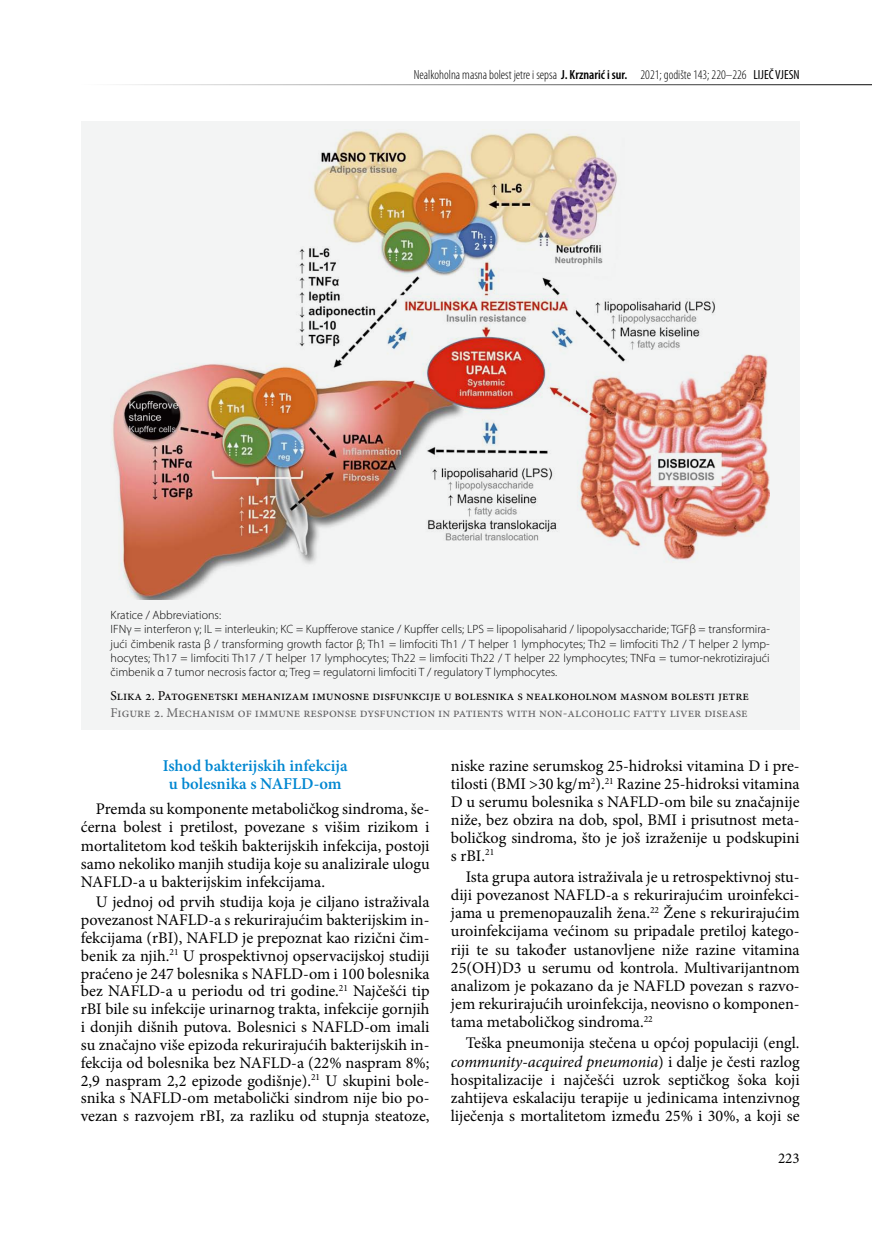
<style>
.page{position:relative;width:872px;height:1234px;background:#fff}
.page>*{position:absolute;margin:0;border:0;box-sizing:border-box;transform-origin:0 0}
.t1{font:600 16.5px/18.1px "Minion Pro";color:#0087d1;text-align:center}
.t2{font:16.2px/17.9px "Minion Pro";color:#000;text-align:justify}
.t3{font:15px "Minion Pro";color:#000}
.t4{font:13.5px "Minion Pro";color:#000}
.t5{font:13.5px "Minion Pro";color:#646365}
.t6{font:300 condensed 13.2px "Myriad Pro";color:#000}
.t7{font:300 12px/14.2px "Myriad Pro";color:#000}
.s1{font-weight:600}
.s2{font-weight:400}
.s3{font-style:italic}
</style>
<div class="page">
<hr style="left:81px;top:84px;width:791px;height:1px;background:#000">
<div style="left:81px;top:121px;width:718px;height:608px;background:#f3f4f4"></div>
<img style="left:112px;top:130px;width:658px;height:469px">
<p class="t6" style="left:414px;top:67px;width:387px">Nealkoholna masna bolest jetre i sepsa <span class="s1">J. Krznarić i sur.</span> 2021; godište 143; 220–226 <span class="s2">LIJEČ VJESN</span></p>
<p class="t7" style="left:111px;top:607px;width:661px">Kratice / Abbreviations:<br>IFNγ = interferon γ; IL = interleukin; KC = Kupfferove stanice / Kupffer cells; LPS = lipopolisaharid / lipopolysaccharide; TGFβ = transformira&shy;jući čimbenik rasta β / transforming growth factor β; Th1 = limfociti Th1 / T helper 1 lymphocytes; Th2 = limfociti Th2 / T helper 2 lymp&shy;hocytes; Th17 = limfociti Th17 / T helper 17 lymphocytes; Th22 = limfociti Th22 / T helper 22 lymphocytes; TNFα = tumor-nekrotizirajući čimbenik α 7 tumor necrosis factor α; Treg = regulatorni limfociti T / regulatory T lymphocytes.</p>
<p class="t4" style="left:111px;top:686px;width:640px">Slika 2. Patogenetski mehanizam imunosne disfunkcije u bolesnika s nealkoholnom masnom bolesti jetre</p>
<p class="t5" style="left:111px;top:703px;width:638px">Figure 2. Mechanism of immune response dysfunction in patients with non-alcoholic fatty liver disease</p>
<p class="t1" style="left:163px;top:756px;width:186px">Ishod bakterijskih infekcija u bolesnika s NAFLD-om</p>
<p class="t2" style="left:81px;top:800px;width:350px;text-indent:15px">Premda su komponente metaboličkog sindroma, še&shy;ćerna bolest i pretilost, povezane s višim rizikom i mortalitetom kod teških bakterijskih infekcija, postoji samo nekoliko manjih studija koje su analizirale ulogu NAFLD-a u bakterijskim infekcijama.</p>
<p class="t2" style="left:81px;top:893px;width:350px;text-indent:15px">U jednoj od prvih studija koja je ciljano istraživala povezanost NAFLD-a s rekurirajućim bakterijskim in&shy;fekcijama (rBI), NAFLD je prepoznat kao rizični čim&shy;benik za njih.<sup>21</sup> U prospektivnoj opservacijskoj studiji praćeno je 247 bolesnika s NAFLD-om i 100 bolesnika bez NAFLD-a u periodu od tri godine.<sup>21</sup> Najčešći tip rBI bile su infekcije urinarnog trakta, infekcije gornjih i donjih dišnih putova. Bolesnici s NAFLD-om imali su značajno više epizoda rekurirajućih bakterijskih in&shy;fekcija od bolesnika bez NAFLD-a (22% naspram 8%; 2,9 naspram 2,2 epizode godišnje).<sup>21</sup> U skupini bole&shy;snika s NAFLD-om metabolički sindrom nije bio po&shy;vezan s razvojem rBI, za razliku od stupnja steatoze,</p>
<p class="t2" style="left:451px;top:756px;width:350px">niske razine serumskog 25-hidroksi vitamina D i pre&shy;tilosti (BMI &gt;30 kg/m<sup>2</sup>).<sup>21</sup> Razine 25-hidroksi vitamina D u serumu bolesnika s NAFLD-om bile su značajnije niže, bez obzira na dob, spol, BMI i prisutnost meta&shy;boličkog sindroma, što je još izraženije u podskupini s rBI.<sup>21</sup></p>
<p class="t2" style="left:451px;top:867px;width:350px;line-height:18.3px;text-indent:15px">Ista grupa autora istraživala je u retrospektivnoj stu&shy;diji povezanost NAFLD-a s rekurirajućim uroinfekci&shy;jama u premenopauzalih žena.<sup>22</sup> Žene s rekurirajućim uroinfekcijama većinom su pripadale pretiloj katego&shy;riji te su također ustanovljene niže razine vitamina 25(OH)D3 u serumu od kontrola. Multivarijantnom analizom je pokazano da je NAFLD povezan s razvo&shy;jem rekurirajućih uroinfekcija, neovisno o komponen&shy;tama metaboličkog sindroma.<sup>22</sup></p>
<p class="t2" style="left:451px;top:1033px;width:350px;line-height:18.3px;text-indent:15px">Teška pneumonija stečena u općoj populaciji (engl. <span class="s3">community-acquired pneumonia</span>) i dalje je česti razlog hospitalizacije i najčešći uzrok septičkog šoka koji zahtijeva eskalaciju terapije u jedinicama intenzivnog liječenja s mortalitetom između 25% i 30%, a koji se</p>
<p class="t3" style="left:778px;top:1147px;width:23px">223</p>
</div>
